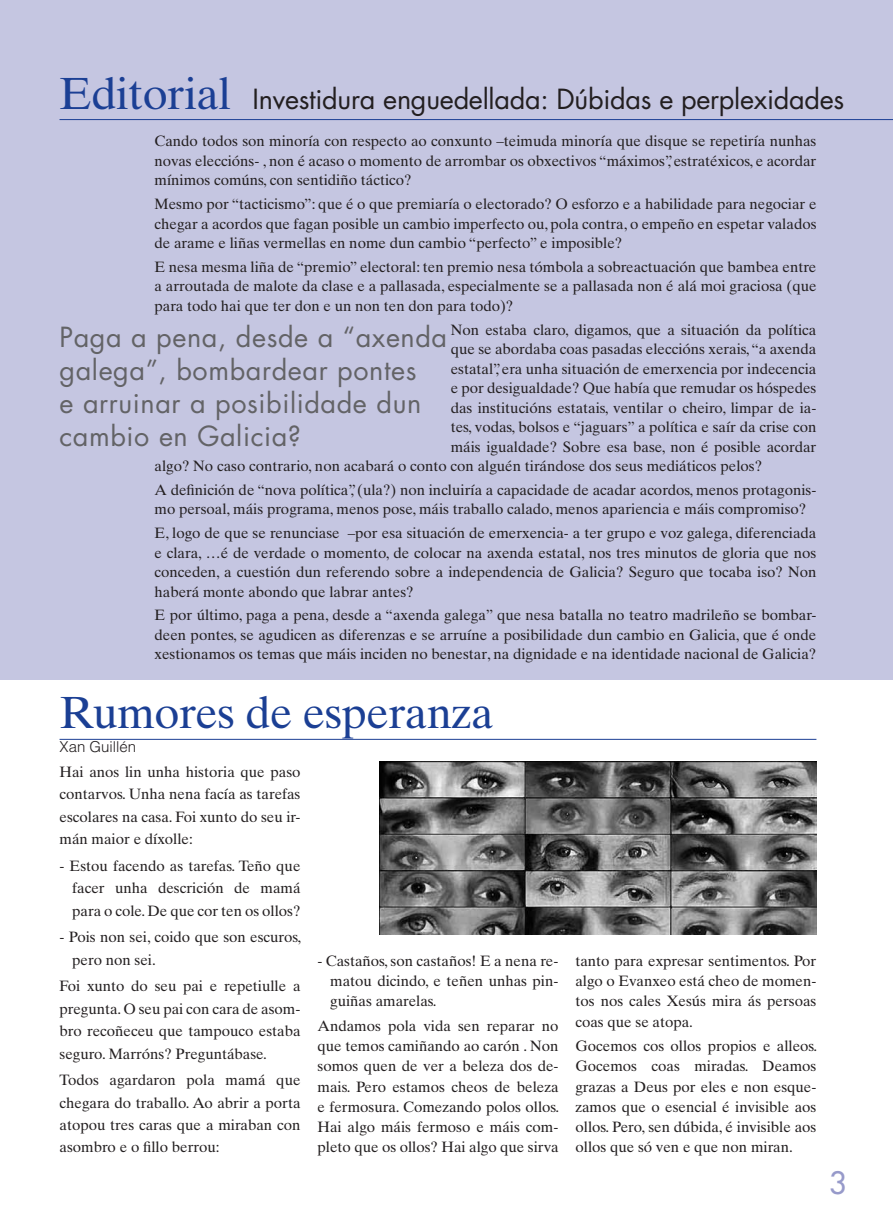
<style>
.page{position:relative;width:893px;height:1212px;background:#fff}
.page>*{position:absolute;margin:0;border:0;box-sizing:border-box;transform-origin:0 0}
.t1{font:45px "Times Ten LT Std";letter-spacing:-.01em;color:#1b3f94}
.t2{font:500 30px "Futura Std";color:#979aca}
.t3{font:27px/33px "Futura Std";letter-spacing:.02em;color:#636366}
.t4{font:27px "Futura Std";letter-spacing:-.01em;color:#231f20}
.t5{font:15px/20.2px "Times Ten LT Std";color:#231f20;text-align:justify}
.t6{font:300 15px "Helvetica LT Std";color:#231f20}
.s1{font-family:"Times Ten LT Std";font-size:45px;color:#1b3f94}
</style>
<div class="page">
<div style="left:0;top:0;width:893px;height:679px;background:#c5c6e1"></div>
<hr style="left:60px;top:119px;width:833px;height:1px;background:#1b3f94">
<hr style="left:60px;top:739px;width:756px;height:1px;background:#1b3f94">
<img style="left:379px;top:761px;width:437px;height:174px">
<h3 class="t4" style="left:60px;top:82px;width:786px"><span class="s1">Editorial</span> Investidura enguedellada: Dúbidas e perplexidades</h3>
<p class="t5" style="left:154px;top:131px;width:663px;line-height:19.5px">Cando todos son minoría con respecto ao conxunto –teimuda minoría que disque se repetiría nunhas novas eleccións- , non é acaso o momento de arrombar os obxectivos “máximos”, estratéxicos, e acordar mínimos comúns, con sentidiño táctico?</p>
<p class="t5" style="left:154px;top:194px;width:663px;line-height:19.5px">Mesmo por “tacticismo”: que é o que premiaría o electorado? O esforzo e a habilidade para negociar e chegar a acordos que fagan posible un cambio imperfecto ou, pola contra, o empeño en espetar valados de arame e liñas vermellas en nome dun cambio “perfecto” e imposible?</p>
<p class="t5" style="left:154px;top:257px;width:663px;line-height:19.5px">E nesa mesma liña de “premio” electoral: ten premio nesa tómbola a sobreactuación que bambea entre a arroutada de malote da clase e a pallasada, especialmente se a pallasada non é alá moi graciosa (que para todo hai que ter don e un non ten don para todo)?</p>
<p class="t5" style="left:451px;top:319px;width:367px">Non estaba claro, digamos, que a situación da política</p>
<p class="t5" style="left:451px;top:339px;width:367px">que se abordaba coas pasadas eleccións xerais, “a axenda</p>
<p class="t5" style="left:451px;top:358px;width:367px">estatal”, era unha situación de emerxencia por indecencia</p>
<p class="t5" style="left:451px;top:378px;width:367px">e por desigualdade? Que había que remudar os hóspedes</p>
<p class="t5" style="left:451px;top:397px;width:367px">das institucións estatais, ventilar o cheiro, limpar de ia-</p>
<p class="t5" style="left:451px;top:417px;width:367px">tes, vodas, bolsos e “jaguars” a política e saír da crise con</p>
<p class="t5" style="left:451px;top:436px;width:367px">máis igualdade? Sobre esa base, non é posible acordar</p>
<p class="t5" style="left:154px;top:456px;width:609px">algo? No caso contrario, non acabará o conto con alguén tirándose dos seus mediáticos pelos?</p>
<p class="t5" style="left:154px;top:480px;width:663px;line-height:19.5px">A definición de “nova política”, (ula?) non incluiría a capacidade de acadar acordos, menos protagonis&shy;mo persoal, máis programa, menos pose, máis traballo calado, menos apariencia e máis compromiso?</p>
<p class="t5" style="left:154px;top:523px;width:663px;line-height:19.5px">E, logo de que se renunciase –por esa situación de emerxencia- a ter grupo e voz galega, diferenciada e clara, …é de verdade o momento, de colocar na axenda estatal, nos tres minutos de gloria que nos conceden, a cuestión dun referendo sobre a independencia de Galicia? Seguro que tocaba iso? Non haberá monte abondo que labrar antes?</p>
<p class="t5" style="left:154px;top:605px;width:663px;line-height:19.5px">E por último, paga a pena, desde a “axenda galega” que nesa batalla no teatro madrileño se bombar&shy;deen pontes, se agudicen as diferenzas e se arruíne a posibilidade dun cambio en Galicia, que é onde xestionamos os temas que máis inciden no benestar, na dignidade e na identidade nacional de Galicia?</p>
<h3 class="t3" style="left:60px;top:321px;width:389px">Paga a pena, desde a “axenda galega”, bombardear pontes<br>e arruinar a posibilidade dun cambio en Galicia?</h3>
<h1 class="t1" style="left:60px;top:686px;width:436px">Rumores de esperanza</h1>
<p class="t6" style="left:60px;top:737px;width:78px">Xan Guillén</p>
<p class="t5" style="left:60px;top:761px;width:242px;line-height:22.4px">Hai anos lin unha historia que paso contarvos. Unha nena facía as tarefas escolares na casa. Foi xunto do seu ir&shy;mán maior e díxolle:</p>
<p class="t5" style="left:72px;top:854px;width:230px;line-height:22.4px;text-indent:-13px">- Estou facendo as tarefas. Teño que facer unha descrición de mamá para o cole. De que cor ten os ollos?</p>
<p class="t5" style="left:72px;top:926px;width:231px;line-height:22.4px;text-indent:-13px">- Pois non sei, coido que son escuros, pero non sei.</p>
<p class="t5" style="left:60px;top:975px;width:242px;line-height:22.4px">Foi xunto do seu pai e repetiulle a pregunta. O seu pai con cara de asom&shy;bro recoñeceu que tampouco estaba seguro. Marróns? Preguntábase.</p>
<p class="t5" style="left:60px;top:1069px;width:242px;line-height:22.4px">Todos agardaron pola mamá que chegara do traballo. Ao abrir a porta atopou tres caras que a miraban con asombro e o fillo berrou:</p>
<p class="t5" style="left:330px;top:950px;width:230px;text-indent:-13px">- Castaños, son castaños! E a nena re&shy;matou dicindo, e teñen unhas pin&shy;guiñas amarelas.</p>
<p class="t5" style="left:317px;top:1015px;width:243px">Andamos pola vida sen reparar no que temos camiñando ao carón . Non somos quen de ver a beleza dos de&shy;mais. Pero estamos cheos de beleza e fermosura. Comezando polos ollos.<br>Hai algo máis fermoso e máis com&shy;pleto que os ollos? Hai algo que sirva</p>
<p class="t5" style="left:575px;top:950px;width:242px">tanto para expresar sentimentos. Por algo o Evanxeo está cheo de momen&shy;tos nos cales Xesús mira ás persoas coas que se atopa.</p>
<p class="t5" style="left:575px;top:1036px;width:243px">Gocemos cos ollos propios e alleos.<br>Gocemos coas miradas. Deamos grazas a Deus por eles e non esque&shy;zamos que o esencial é invisible aos ollos. Pero, sen dúbida, é invisible aos ollos que só ven e que non miran.</p>
<h2 class="t2" style="left:829px;top:1164px;width:19px">3</h2>
</div>
